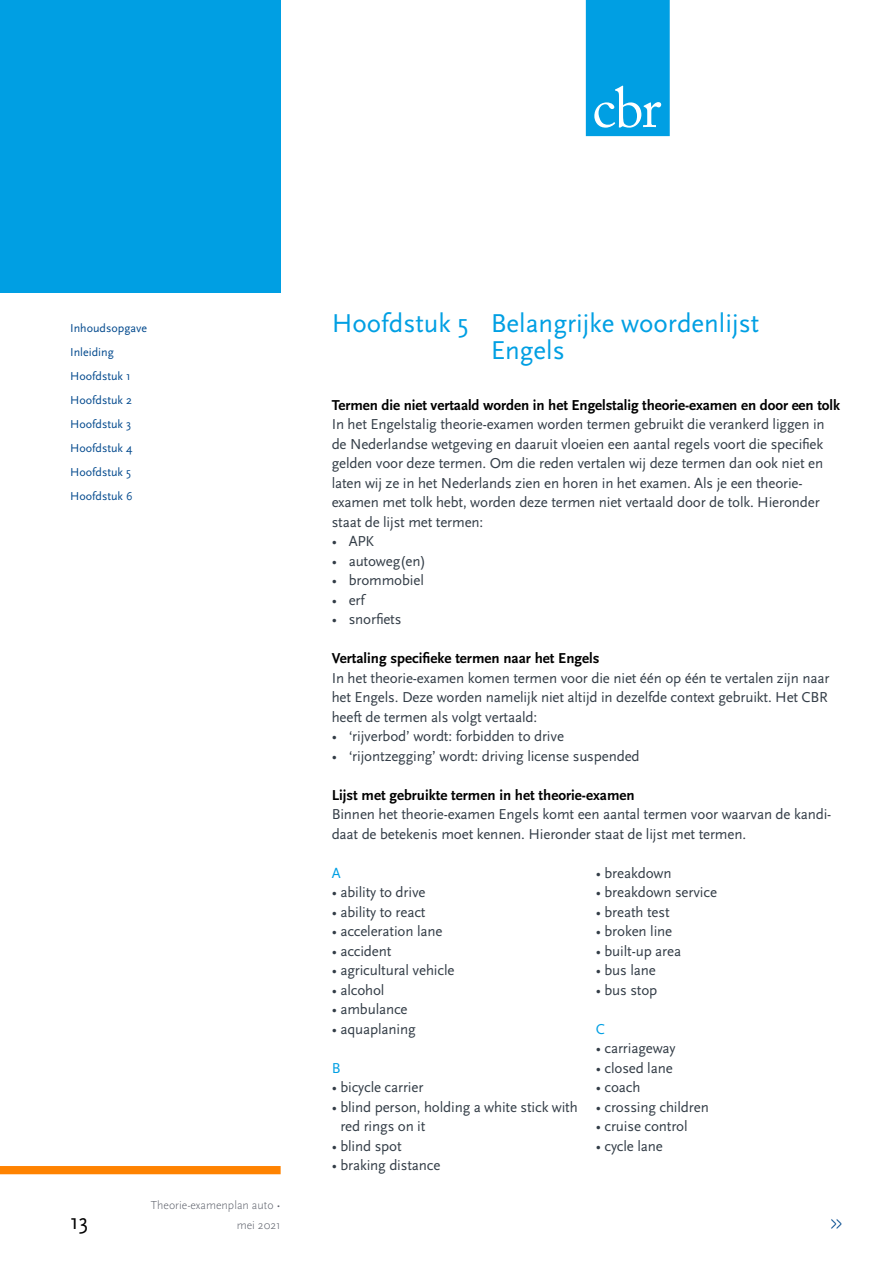
<style>
.page{position:relative;width:893px;height:1263px;background:#fff}
.page>*{position:absolute;margin:0;border:0;box-sizing:border-box;transform-origin:0 0}
.t1{font:27px/27px "Scala Sans Pro";color:#009fe3}
.t2{font:22.5px "Scala Sans Pro";color:#000}
.t3{font:15px/19.5px "Scala Sans Pro";letter-spacing:-.01em;color:#333d47}
.t4{font:700 15px "Scala Sans Pro";color:#000}
.t5{font:15px "Scala Sans Pro";color:#009fe3}
.t6{font:12px/24px "Scala Sans Pro";color:#02498d}
.t7{font:300 12px/19.5px "Scala Sans Pro";color:#5c606a;text-align:right}
</style>
<div class="page">
<div style="left:0;top:0;width:281px;height:292px;background:#009fe3"></div>
<svg style="left:586px;top:0;width:84px;height:136px;background:#0ea4e4"></svg>
<div style="left:0;top:1166px;width:281px;height:8px;background:#ff8300"></div>
<p class="t6" style="left:70px;top:315px;width:78px">Inhoudsopgave<br>Inleiding<br>Hoofdstuk 1<br>Hoofdstuk 2<br>Hoofdstuk 3<br>Hoofdstuk 4<br>Hoofdstuk 5<br>Hoofdstuk 6</p>
<h1 class="t1" style="left:491px;top:308px;width:270px;text-indent:-159px">Hoofdstuk 5 Belangrijke woordenlijst<br>Engels</h1>
<p class="t4" style="left:332px;top:394px;width:510px">Termen die niet vertaald worden in het Engelstalig theorie-examen en door een tolk</p>
<p class="t3" style="left:332px;top:414px;width:495px">In het Engelstalig theorie-examen worden termen gebruikt die verankerd liggen in de Nederlandse wetgeving en daaruit vloeien een aantal regels voort die specifiek gelden voor deze termen. Om die reden vertalen wij deze termen dan ook niet en laten wij ze in het Nederlands zien en horen in het examen. Als je een theorie&shy;examen met tolk hebt, worden deze termen niet vertaald door de tolk. Hieronder staat de lijst met termen:</p>
<p class="t3" style="left:332px;top:531px;width:44px">• APK</p>
<p class="t3" style="left:332px;top:550px;width:96px">• autoweg(en)</p>
<p class="t3" style="left:332px;top:570px;width:94px">• brommobiel</p>
<p class="t3" style="left:332px;top:589px;width:35px">• erf</p>
<p class="t3" style="left:332px;top:609px;width:71px">• snorfiets</p>
<p class="t4" style="left:332px;top:648px;width:269px">Vertaling specifieke termen naar het Engels</p>
<p class="t3" style="left:332px;top:667px;width:499px;text-align:justify">In het theorie-examen komen termen voor die niet één op één te vertalen zijn naar het Engels. Deze worden namelijk niet altijd in dezelfde context gebruikt. Het CBR heeft de termen als volgt vertaald:</p>
<p class="t3" style="left:332px;top:726px;width:234px">• ‘rijverbod’ wordt: forbidden to drive</p>
<p class="t3" style="left:332px;top:745px;width:309px">• ‘rijontzegging’ wordt: driving license suspended</p>
<p class="t4" style="left:332px;top:784px;width:305px">Lijst met gebruikte termen in het theorie-examen</p>
<p class="t3" style="left:332px;top:804px;width:501px">Binnen het theorie-examen Engels komt een aantal termen voor waarvan de kandi&shy;daat de betekenis moet kennen. Hieronder staat de lijst met termen.</p>
<p class="t5" style="left:332px;top:863px;width:10px">A</p>
<p class="t3" style="left:332px;top:882px;width:95px">• ability to drive</p>
<p class="t3" style="left:332px;top:901px;width:95px">• ability to react</p>
<p class="t3" style="left:332px;top:921px;width:112px">• acceleration lane</p>
<p class="t3" style="left:332px;top:940px;width:61px">• accident</p>
<p class="t3" style="left:332px;top:960px;width:124px">• agricultural vehicle</p>
<p class="t3" style="left:332px;top:979px;width:54px">• alcohol</p>
<p class="t3" style="left:332px;top:999px;width:77px">• ambulance</p>
<p class="t3" style="left:332px;top:1018px;width:85px">• aquaplaning</p>
<p class="t5" style="left:332px;top:1058px;width:10px">B</p>
<p class="t3" style="left:332px;top:1077px;width:93px">• bicycle carrier</p>
<p class="t3" style="left:340px;top:1096px;width:239px;text-indent:-9px">• blind person, holding a white stick with red rings on it</p>
<p class="t3" style="left:332px;top:1135px;width:72px">• blind spot</p>
<p class="t3" style="left:332px;top:1155px;width:110px">• braking distance</p>
<p class="t3" style="left:596px;top:862px;width:77px">• breakdown</p>
<p class="t3" style="left:596px;top:882px;width:123px">• breakdown service</p>
<p class="t3" style="left:596px;top:901px;width:75px">• breath test</p>
<p class="t3" style="left:596px;top:921px;width:78px">• broken line</p>
<p class="t3" style="left:596px;top:940px;width:87px">• built-up area</p>
<p class="t3" style="left:596px;top:960px;width:62px">• bus lane</p>
<p class="t3" style="left:596px;top:979px;width:63px">• bus stop</p>
<p class="t5" style="left:596px;top:1019px;width:11px">C</p>
<p class="t3" style="left:596px;top:1038px;width:81px">• carriageway</p>
<p class="t3" style="left:596px;top:1057px;width:78px">• closed lane</p>
<p class="t3" style="left:596px;top:1077px;width:46px">• coach</p>
<p class="t3" style="left:596px;top:1096px;width:115px">• crossing children</p>
<p class="t3" style="left:596px;top:1116px;width:93px">• cruise control</p>
<p class="t3" style="left:596px;top:1135px;width:69px">• cycle lane</p>
<h2 class="t2" style="left:70px;top:1206px;width:20px">13</h2>
<p class="t7" style="left:151px;top:1195px;width:131px">Theorie-examenplan auto • mei 2021</p>
</div>
